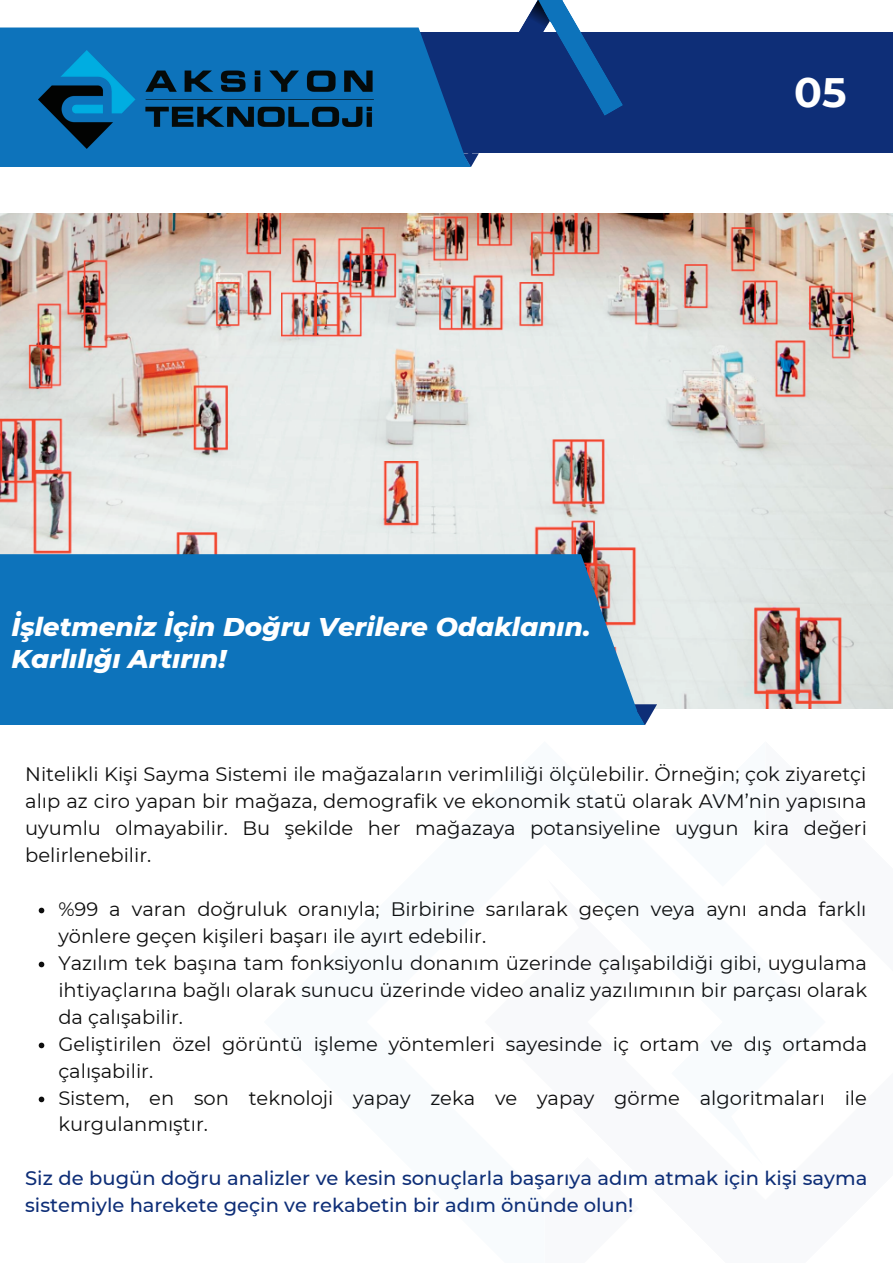
<style>
.page{position:relative;width:893px;height:1264px;background:#fff}
.page>*{position:absolute;margin:0;border:0;box-sizing:border-box;transform-origin:0 0}
.t1{font:700 41.1px "Montserrat";color:#fff}
.t2{font:italic 800 26.25px "Montserrat";color:#fff}
.t3{font:19.5px/27px "Montserrat";color:#0e0e0e}
.t4{font:500 19.5px/27px "Montserrat";color:#0e2e77}
</style>
<div class="page">
<div style="left:395px;top:33px;width:497px;height:120px;background:#0e2e77"></div>
<svg style="left:0;top:0;width:623px;height:167px"></svg>
<svg style="left:0;top:28px;width:464px;height:127px;background:#0e6cb4"></svg>
<img style="left:0;top:213px;width:892px;height:495px">
<div style="left:0;top:704px;width:657px;height:21px;background:#0d73bb"></div>
<img style="left:39px;top:50px;width:335px;height:98px">
<div style="left:0;top:554px;width:637px;height:157px;background:#0d73bb"></div>
<svg style="left:39px;top:907px;width:5px;height:6px"></svg>
<svg style="left:39px;top:961px;width:5px;height:6px"></svg>
<svg style="left:39px;top:1042px;width:5px;height:6px"></svg>
<svg style="left:39px;top:1096px;width:5px;height:6px"></svg>
<p class="t2" style="left:12px;top:610px;width:580px">İşletmeniz İçin Doğru Verilere Odaklanın.</p>
<p class="t2" style="left:12px;top:642px;width:216px">Karlılığı Artırın!</p>
<p class="t1" style="left:794px;top:67px;width:54px">05</p>
<p class="t3" style="left:25px;top:760px;width:842px">Niteli kli Kişi Sayma Sistemi i le mağazaların veri mli liği ölçülebi li r. Örneği n; çok ziyaretçi alıp az ci ro yapan bi r mağaza, demografi k ve ekonomi k statü olarak AVM’ni n yapısına uyumlu olmayabi li r. Bu şeki lde her mağazaya potansiyeli ne uygun ki ra değeri beli rlenebi li r.</p>
<p class="t3" style="left:58px;top:895px;width:809px">%99 a varan doğruluk oranıyla; Bi rbi ri ne sarılarak geçen veya aynı anda farklı yönlere geçen kişi leri başarı i le ayırt edebi li r.</p>
<p class="t3" style="left:58px;top:949px;width:810px;text-align:justify">Yazılım tek başına tam fonksiyonlu donanım üzeri nde çalışabi ldiği gi bi, uygulama i htiyaçlarına bağlı olarak sunucu üzeri nde video analiz yazılımının bi r parçası olarak da çalışabilir.</p>
<p class="t3" style="left:58px;top:1030px;width:810px">Gelişti ri len özel görüntü işleme yöntemleri sayesi nde iç ortam ve dış ortamda çalışabilir.</p>
<p class="t3" style="left:58px;top:1083px;width:810px">Sistem, en son teknoloji yapay zeka ve yapay görme algoritmaları i le kurgulanmıştır.</p>
<p class="t4" style="left:25px;top:1164px;width:843px">Siz de bugün doğru analizler ve kesi n sonuçlarla başarıya adım atmak içi n kişi sayma sistemiyle harekete geçi n ve rekabeti n bi r adım önünde olun!</p>
</div>
